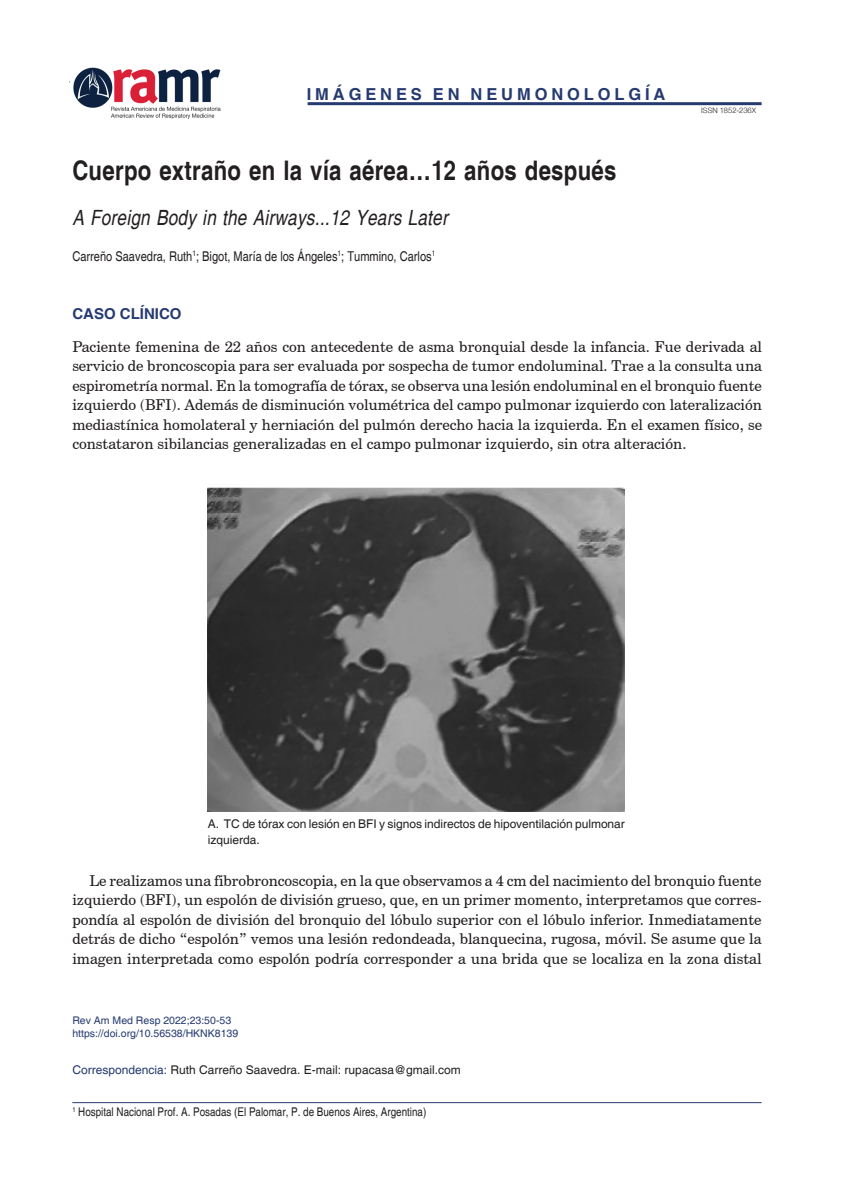
<style>
.page{position:relative;width:851px;height:1191px;background:#fff}
.page>*{position:absolute;margin:0;border:0;box-sizing:border-box;transform-origin:0 0}
.t1{font:700 condensed 27px "Helvetica";letter-spacing:.01em;color:#231f20}
.t2{font:italic condensed 21px "Helvetica";letter-spacing:.01em;color:#231f20}
.t3{font:700 16.5px "Helvetica";letter-spacing:.235em;color:#253a71}
.t4{font:15px/19.5px "Century Schoolbook BT";color:#231f20;text-align:justify}
.t5{font:700 15px "Helvetica";color:#253a71}
.t6{font:condensed 13.5px "Helvetica";color:#231f20}
.t7{font:12px/15.8px "Helvetica";color:#231f20}
.t8{font:condensed 12px "Helvetica";color:#231f20}
.t9{font:10.5px/12.6px "Helvetica";color:#253a71}
.t10{font:300 7.5px "Helvetica Neue";color:#231f20}
.s1{color:#253a71}
</style>
<div class="page">
<hr style="left:69px;top:81px;width:692px;height:1px;background:#253a71">
<div style="left:71px;top:61px;width:690px;height:45px;background:#fff"></div>
<img style="left:73px;top:68px;width:148px;height:51px">
<hr style="left:307px;top:102px;width:454px;height:3px;background:#253a71">
<hr style="left:72px;top:1102px;width:689px;height:1px;background:#253a71">
<img style="left:208px;top:487px;width:416px;height:325px">
<p class="t3" style="left:307px;top:84px;width:360px">IMÁGENES EN NEUMONOLOLGÍA</p>
<h1 class="t1" style="left:72px;top:154px;width:545px">Cuerpo extraño en la vía aérea…12 años después</h1>
<h2 class="t2" style="left:72px;top:205px;width:377px">A Foreign Body in the Airways...12 Years Later</h2>
<p class="t6" style="left:72px;top:248px;width:364px">Carreño Saavedra, Ruth<sup>1</sup>; Bigot, María de los Ángeles<sup>1</sup>; Tummino, Carlos<sup>1</sup></p>
<p class="t10" style="left:701px;top:106px;width:56px">ISSN 1852-236X</p>
<p class="t5" style="left:72px;top:305px;width:111px">CASO CLÍNICO</p>
<p class="t4" style="left:72px;top:336px;width:691px">Paciente femenina de 22 años con antecedente de asma bronquial desde la infancia. Fue derivada al servicio de broncoscopia para ser evaluada por sospecha de tumor endoluminal. Trae a la consulta una espirometría normal. En la tomografía de tórax, se observa una lesión endoluminal en el bronquio fuente izquierdo (BFI). Además de disminución volumétrica del campo pulmonar izquierdo con lateralización mediastínica homolateral y herniación del pulmón derecho hacia la izquierda. En el examen físico, se constataron sibilancias generalizadas en el campo pulmonar izquierdo, sin otra alteración.</p>
<p class="t7" style="left:208px;top:816px;width:418px">A. TC de tórax con lesión en BFI y signos indirectos de hipoventilación pulmonar izquierda.</p>
<p class="t4" style="left:72px;top:870px;width:690px;text-indent:17px">Le realizamos una fibrobroncoscopia, en la que observamos a 4 cm del nacimiento del bronquio fuente izquierdo (BFI), un espolón de división grueso, que, en un primer momento, interpretamos que corres&shy;pondía al espolón de división del bronquio del lóbulo superior con el lóbulo inferior. Inmediatamente detrás de dicho “espolón” vemos una lesión redondeada, blanquecina, rugosa, móvil. Se asume que la imagen interpretada como espolón podría corresponder a una brida que se localiza en la zona distal</p>
<p class="t9" style="left:72px;top:1014px;width:167px">Rev Am Med Resp 2022;23:50-53 https://doi.org/10.56538/HKNK8139</p>
<p class="t7" style="left:72px;top:1062px;width:390px"><span class="s1">Correspondencia:</span> Ruth Carreño Saavedra. E-mail: rupacasa@gmail.com</p>
<p class="t8" style="left:72px;top:1104px;width:355px"><sup>1</sup> Hospital Nacional Prof. A. Posadas (El Palomar, P. de Buenos Aires, Argentina)</p>
</div>
